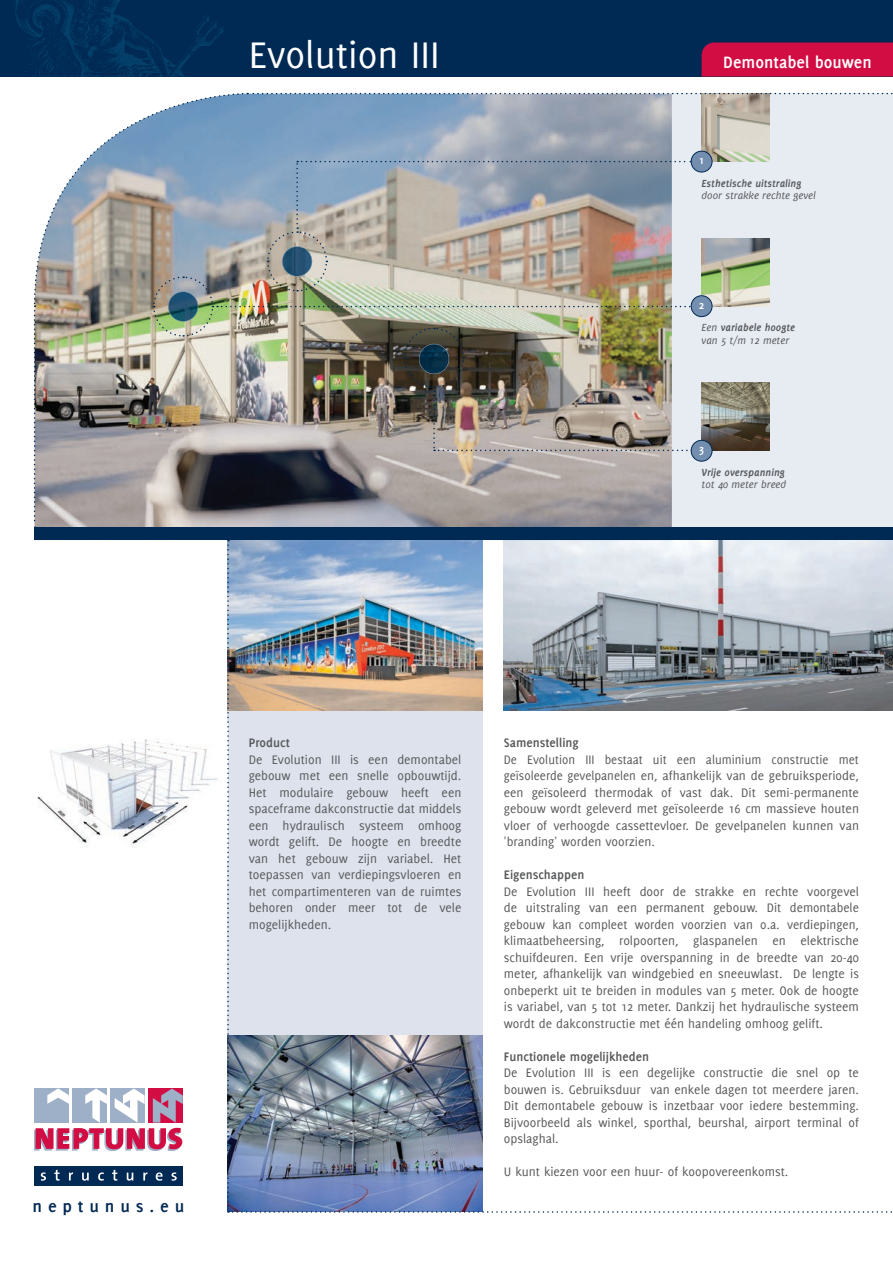
<style>
.page{position:relative;width:893px;height:1263px;background:#fff}
.page>*{position:absolute;margin:0;border:0;box-sizing:border-box;transform-origin:0 0}
.t1{font:40.5px "Delicious";color:#fff}
.t2{font:700 18px "Delicious";color:#fff}
.t3{font:700 18px "Delicious";letter-spacing:.315em;color:#002953}
.t4{font:13.5px/16.5px "Delicious";color:#57585a;text-align:justify}
.t5{font:13.5px/16.5px "Delicious";color:#57585a;text-align:justify;scale:.96 1}
.t6{font:700 13.5px "Delicious";color:#57585a}
.t7{font:700 12px "Delicious";color:#fff}
.t8{font:italic 11.25px/12.8px "Delicious";color:#57585a}
.t9{font:italic 700 11.25px "Delicious";color:#57585a}
.s1{font-weight:700}
</style>
<div class="page">
<div style="left:0;top:0;width:893px;height:77px;background:#002953"></div>
<div style="left:702px;top:43px;width:191px;height:34px;background:#d20d44"></div>
<img style="left:37px;top:739px;width:181px;height:108px">
<svg style="left:13px;top:0;width:211px;height:77px"></svg>
<div style="left:34px;top:1166px;width:149px;height:20px;background:#002953"></div>
<svg style="left:34px;top:1128px;width:148px;height:23px"></svg>
<div style="left:35px;top:1088px;width:34px;height:34px;background:#9eafc8"></div>
<svg style="left:47px;top:1088px;width:22px;height:16px"></svg>
<div style="left:73px;top:1088px;width:34px;height:34px;background:#9eafc8"></div>
<svg style="left:85px;top:1088px;width:22px;height:34px"></svg>
<div style="left:111px;top:1088px;width:34px;height:34px;background:#9eafc8"></div>
<svg style="left:115px;top:1088px;width:30px;height:34px"></svg>
<div style="left:149px;top:1088px;width:34px;height:34px;background:linear-gradient(to bottom,#d20d44,#d20d44)"></div>
<svg style="left:153px;top:1088px;width:30px;height:34px"></svg>
<svg style="left:41px;top:1172px;width:5px;height:9px"></svg>
<svg style="left:54px;top:1170px;width:6px;height:10px"></svg>
<svg style="left:69px;top:1172px;width:4px;height:8px"></svg>
<svg style="left:82px;top:1172px;width:7px;height:9px"></svg>
<svg style="left:98px;top:1172px;width:6px;height:8px"></svg>
<svg style="left:112px;top:1170px;width:5px;height:10px"></svg>
<svg style="left:127px;top:1172px;width:6px;height:9px"></svg>
<svg style="left:143px;top:1172px;width:4px;height:8px"></svg>
<svg style="left:156px;top:1172px;width:7px;height:9px"></svg>
<svg style="left:171px;top:1172px;width:6px;height:9px"></svg>
<div style="left:34px;top:527px;width:859px;height:13px;background:#002953"></div>
<img style="left:227px;top:540px;width:666px;height:673px">
<img style="left:33px;top:92px;width:860px;height:436px">
<h1 class="t1" style="left:249px;top:32px;width:192px">Evolution III</h1>
<h2 class="t2" style="left:723px;top:52px;width:150px">Demontabel bouwen</h2>
<p class="t7" style="left:699px;top:153px;width:7px">1</p>
<p class="t9" style="left:702px;top:176px;width:101px">Esthetische uitstraling</p>
<p class="t8" style="left:702px;top:189px;width:116px">door strakke rechte gevel</p>
<p class="t7" style="left:699px;top:298px;width:7px">2</p>
<p class="t8" style="left:702px;top:321px;width:95px">Een <span class="s1">variabele hoogte </span>van 5 t/m 12 meter</p>
<p class="t7" style="left:699px;top:442px;width:7px">3</p>
<p class="t9" style="left:702px;top:466px;width:85px">Vrije overspanning</p>
<p class="t8" style="left:702px;top:478px;width:86px">tot 40 meter breed</p>
<h2 class="t3" style="left:33px;top:1195px;width:153px">neptunus.eu</h2>
<p class="t6" style="left:249px;top:735px;width:43px">Product</p>
<p class="t4" style="left:249px;top:751px;width:214px">De Evolution III is een demontabel gebouw met een snelle opbouwtijd.<br>Het modulaire gebouw heeft een spaceframe dakconstructie dat middels een hydraulisch systeem omhoog wordt gelift. De hoogte en breedte van het gebouw zijn variabel. Het toepassen van verdiepingsvloeren en het compartimenteren van de ruimtes behoren onder meer tot de vele mogelijkheden.</p>
<p class="t6" style="left:504px;top:735px;width:76px">Samenstelling</p>
<p class="t5" style="left:504px;top:751px;width:371px">De Evolution III bestaat uit een aluminium constructie met geïsoleerde gevelpanelen en, afhankelijk van de gebruiksperiode, een geïsoleerd thermodak of vast dak. Dit semi-permanente gebouw wordt geleverd met geïsoleerde 16 cm massieve houten vloer of verhoogde cassettevloer. De gevelpanelen kunnen van 'branding' worden voorzien.</p>
<p class="t6" style="left:504px;top:867px;width:82px">Eigenschappen</p>
<p class="t4" style="left:504px;top:883px;width:357px">De Evolution III heeft door de strakke en rechte voorgevel de uitstraling van een permanent gebouw. Dit demontabele gebouw kan compleet worden voorzien van o.a. verdiepingen, klimaatbeheersing, rolpoorten, glaspanelen en elektrische schuifdeuren. Een vrije overspanning in de breedte van 20-40 meter, afhankelijk van windgebied en sneeuwlast. De lengte is onbeperkt uit te breiden in modules van 5 meter. Ook de hoogte is variabel, van 5 tot 12 meter. Dankzij het hydraulische systeem wordt de dakconstructie met één handeling omhoog gelift.</p>
<p class="t6" style="left:504px;top:1048px;width:147px">Functionele mogelijkheden</p>
<p class="t4" style="left:504px;top:1064px;width:357px">De Evolution III is een degelijke constructie die snel op te bouwen is. Gebruiksduur van enkele dagen tot meerdere jaren.<br>Dit demontabele gebouw is inzetbaar voor iedere bestemming.<br>Bijvoorbeeld als winkel, sporthal, beurshal, airport terminal of opslaghal.</p>
<p class="t4" style="left:504px;top:1163px;width:286px">U kunt kiezen voor een huur- of koopovereenkomst.</p>
</div>
